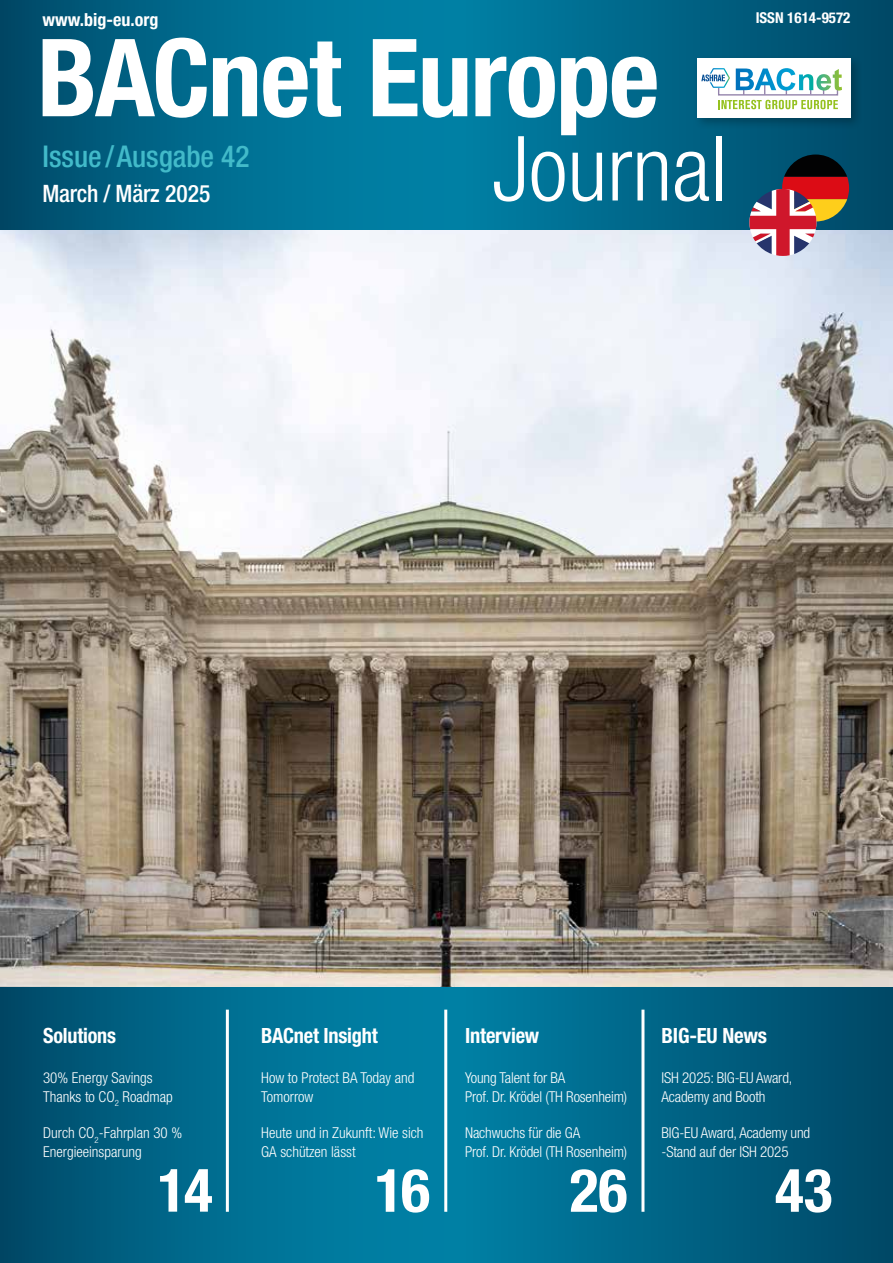
<style>
.page{position:relative;width:893px;height:1263px;background:#fff}
.page>*{position:absolute;margin:0;border:0;box-sizing:border-box;transform-origin:0 0}
.t1{font:700 condensed 108px "Helvetica Neue LT Std";letter-spacing:-.015em;color:#fff}
.t2{font:300 condensed 90px "Helvetica Neue LT Std";color:#fff}
.t3{font:700 condensed 60px "Helvetica Neue LT Std";letter-spacing:-.02em;color:#fff}
.t4{font:500 condensed 30px "Helvetica Neue LT Pro";color:#42bac9}
.t5{font:500 condensed 24px "Helvetica Neue LT Pro";letter-spacing:-.01em;color:#fff}
.t6{font:700 condensed 21px "Helvetica Neue LT Std";letter-spacing:-.01em;color:#fff}
.t7{font:700 condensed 21px "Helvetica Neue LT Std";letter-spacing:-.01em;color:#fff;scale:.96 1}
.t8{font:700 condensed 18px "Helvetica Neue LT Std";color:#fff}
.t9{font:300 condensed 15px/18.3px "Helvetica Neue LT Std";letter-spacing:-.01em;color:#fff}
.t10{font:700 condensed 15px "Helvetica Neue LT Std";color:#fff}
</style>
<div class="page">
<img style="left:0;top:229px;width:893px;height:758px">
<svg style="left:0;top:987px;width:893px;height:276px;background:#006789"></svg>
<hr style="left:226px;top:1010px;width:3px;height:202px;background:#fff">
<hr style="left:444px;top:1010px;width:3px;height:202px;background:#fff">
<hr style="left:641px;top:1010px;width:3px;height:202px;background:#fff">
<svg style="left:0;top:0;width:893px;height:229px;background:#00698b"></svg>
<div style="left:693px;top:54px;width:170px;height:76px;background:#000;opacity:.25"></div>
<div style="left:697px;top:58px;width:153px;height:60px;background:#fff"></div>
<svg style="left:701px;top:68px;width:141px;height:41px"></svg>
<svg style="left:749px;top:155px;width:100px;height:101px;background:#89626a"></svg>
<p class="t8" style="left:43px;top:8px;width:117px">www.big-eu.org</p>
<h1 class="t1" style="left:37px;top:12px;width:624px">BACnet Europe</h1>
<h2 class="t2" style="left:492px;top:117px;width:236px">Journal</h2>
<h3 class="t4" style="left:43px;top:139px;width:209px">Issue /Ausgabe 42</h3>
<h3 class="t5" style="left:43px;top:179px;width:169px">March / März 2025</h3>
<p class="t10" style="left:756px;top:9px;width:96px">ISSN 1614-9572</p>
<h3 class="t7" style="left:43px;top:1023px;width:77px">Solutions</h3>
<p class="t9" style="left:43px;top:1068px;width:131px">30% Energy Savings<br>Thanks to CO<sub>2</sub> Roadmap</p>
<p class="t9" style="left:43px;top:1124px;width:141px">Durch CO<sub>2</sub>-Fahrplan 30 %<br>Energieeinsparung</p>
<h3 class="t6" style="left:261px;top:1023px;width:118px">BACnet Insight</h3>
<p class="t9" style="left:261px;top:1068px;width:155px">How to Protect BA Today and<br>Tomorrow</p>
<p class="t9" style="left:261px;top:1124px;width:164px">Heute und in Zukunft: Wie sich<br>GA schützen lässt</p>
<h3 class="t6" style="left:465px;top:1023px;width:76px">Interview</h3>
<p class="t9" style="left:465px;top:1068px;width:164px">Young Talent for BA<br>Prof. Dr. Krödel (TH Rosenheim)</p>
<p class="t9" style="left:465px;top:1124px;width:164px">Nachwuchs für die GA<br>Prof. Dr. Krödel (TH Rosenheim)</p>
<h3 class="t6" style="left:661px;top:1023px;width:107px">BIG-EU News</h3>
<p class="t9" style="left:661px;top:1068px;width:132px">ISH 2025: BIG-EU Award,<br>Academy and Booth</p>
<p class="t9" style="left:661px;top:1124px;width:150px">BIG-EU Award, Academy und -Stand auf der ISH 2025</p>
<h3 class="t3" style="left:158px;top:1154px;width:57px">14</h3>
<h3 class="t3" style="left:375px;top:1154px;width:57px">16</h3>
<h3 class="t3" style="left:570px;top:1154px;width:59px">26</h3>
<h3 class="t3" style="left:775px;top:1154px;width:59px">43</h3>
</div>
